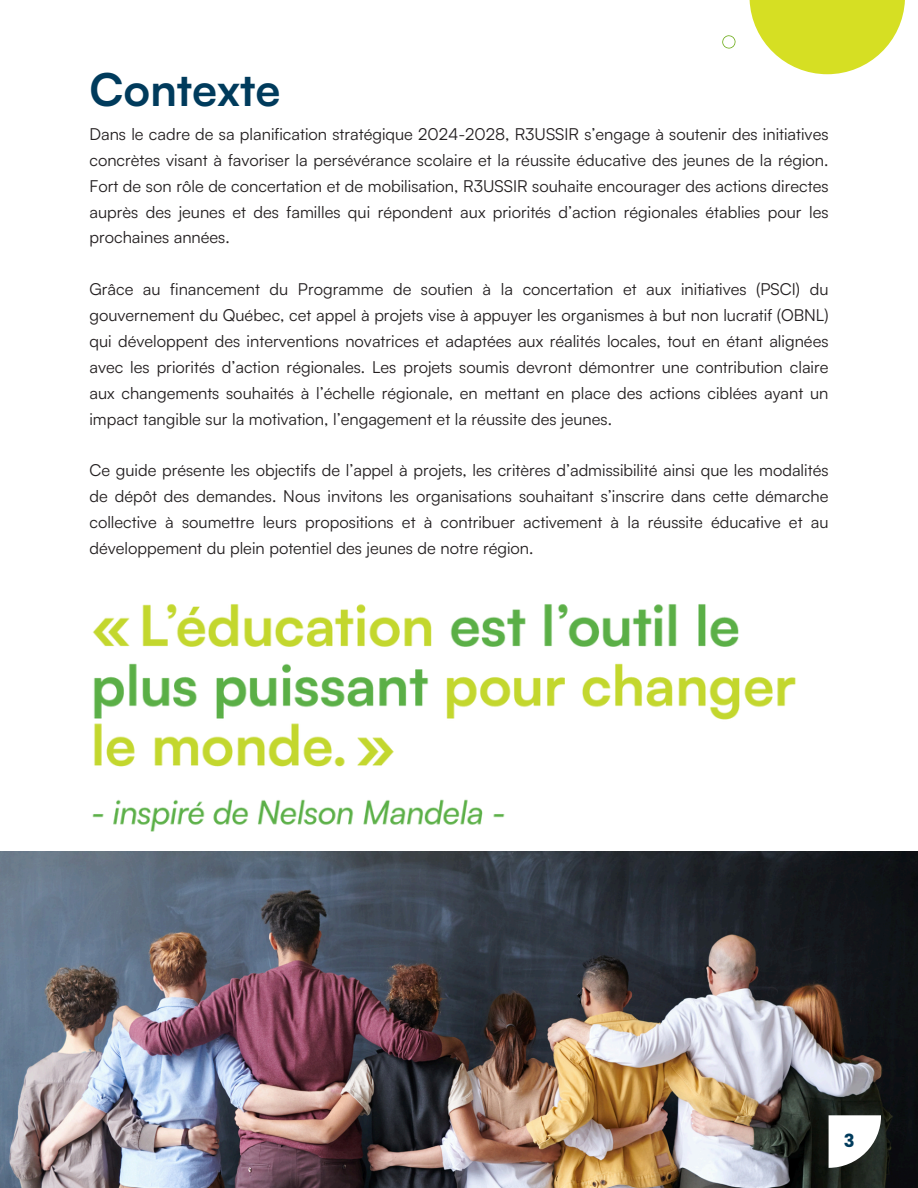
<style>
.page{position:relative;width:918px;height:1188px;background:#fff}
.page>*{position:absolute;margin:0;border:0;box-sizing:border-box;transform-origin:0 0}
.t1{font:700 45px "Satoshi";color:#003b5c}
.t2{font:700 18px "Poppins";color:#003b5c}
.t3{font:16.5px/25.8px "Satoshi";color:#231f20;text-align:justify}
</style>
<div class="page">
<svg style="left:750px;top:0;width:155px;height:74px"></svg>
<svg style="left:722px;top:35px;width:14px;height:14px"></svg>
<img style="left:92px;top:604px;width:704px;height:228px">
<img style="left:0;top:851px;width:918px;height:337px">
<svg style="left:829px;top:1115px;width:52px;height:53px"></svg>
<h1 class="t1" style="left:89px;top:61px;width:193px">Contexte</h1>
<h1 class="t3" style="left:89px;top:121px;width:741px">Dans le cadre de sa planification stratégique 2024-2028, R3USSIR s’engage à soutenir des initiatives concrètes visant à favoriser la persévérance scolaire et la réussite éducative des jeunes de la région.<br>Fort de son rôle de concertation et de mobilisation, R3USSIR souhaite encourager des actions directes auprès des jeunes et des familles qui répondent aux priorités d’action régionales établies pour les prochaines années.</h1>
<h1 class="t3" style="left:89px;top:276px;width:741px">Grâce au financement du Programme de soutien à la concertation et aux initiatives (PSCI) du gouvernement du Québec, cet appel à projets vise à appuyer les organismes à but non lucratif (OBNL) qui développent des interventions novatrices et adaptées aux réalités locales, tout en étant alignées avec les priorités d’action régionales. Les projets soumis devront démontrer une contribution claire aux changements souhaités à l’échelle régionale, en mettant en place des actions ciblées ayant un impact tangible sur la motivation, l’engagement et la réussite des jeunes.</h1>
<p class="t3" style="left:89px;top:457px;width:741px">Ce guide présente les objectifs de l’appel à projets, les critères d’admissibilité ainsi que les modalités de dépôt des demandes. Nous invitons les organisations souhaitant s’inscrire dans cette démarche collective à soumettre leurs propositions et à contribuer activement à la réussite éducative et au développement du plein potentiel des jeunes de notre région.</p>
<h1 class="t2" style="left:844px;top:1128px;width:12px">3</h1>
</div>
